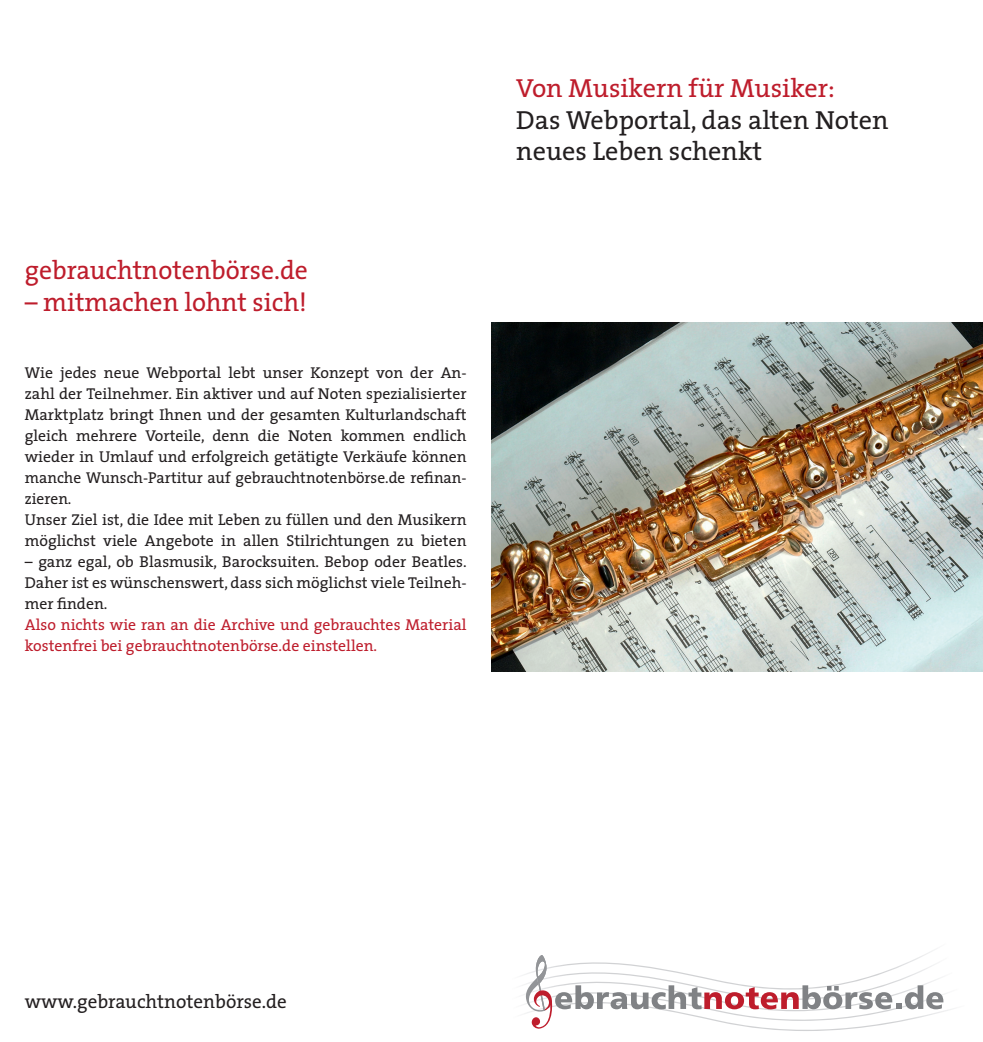
<style>
.page{position:relative;width:983px;height:1042px;background:#fff}
.page>*{position:absolute;margin:0;border:0;box-sizing:border-box;transform-origin:0 0}
.t1{font:26.25px "The Serif";color:#be1d2c}
.t2{font:26.25px/31.5px "The Serif";color:#231f20}
.t3{font:19.25px "The Serif";color:#231f20}
.t4{font:15.75px/21px "The Serif";color:#231f20}
.t5{font:15.75px/21px "The Serif";color:#be1d2c}
</style>
<div class="page">
<img style="left:491px;top:322px;width:491px;height:350px">
<svg style="left:522px;top:950px;width:430px;height:81px"></svg>
<h1 class="t1" style="left:25px;top:249px;width:284px">gebrauchtnotenbörse.de</h1>
<h1 class="t1" style="left:25px;top:280px;width:283px">– mitmachen lohnt sich!</h1>
<p class="t4" style="left:25px;top:362px;width:443px">Wie jedes neue Webportal lebt unser Konzept von der An&shy;zahl der Teilnehmer. Ein aktiver und auf Noten spezialisierter Marktplatz bringt Ihnen und der gesamten Kulturlandschaft gleich mehrere Vorteile, denn die Noten kommen endlich wieder in Umlauf und erfolgreich getätigte Verkäufe können manche Wunsch-Partitur auf gebrauchtnotenbörse.de refinan&shy;zieren.<br>Unser Ziel ist, die Idee mit Leben zu füllen und den Musikern möglichst viele Angebote in allen Stilrichtungen zu bieten</p>
<p class="t4" style="left:25px;top:551px;width:443px;text-align:justify">– ganz egal, ob Blasmusik, Barocksuiten. Bebop oder Beatles.<br>Daher ist es wünschenswert, dass sich möglichst viele Teilneh&shy;mer finden.</p>
<p class="t5" style="left:25px;top:614px;width:443px">Also nichts wie ran an die Archive und gebrauchtes Material kostenfrei bei gebrauchtnotenbörse.de einstellen.</p>
<h1 class="t1" style="left:516px;top:67px;width:320px">Von Musikern für Musiker:</h1>
<h1 class="t2" style="left:516px;top:103px;width:374px">Das Webportal, das alten Noten neues Leben schenkt</h1>
<p class="t3" style="left:25px;top:985px;width:263px">www.gebrauchtnotenbörse.de</p>
</div>
